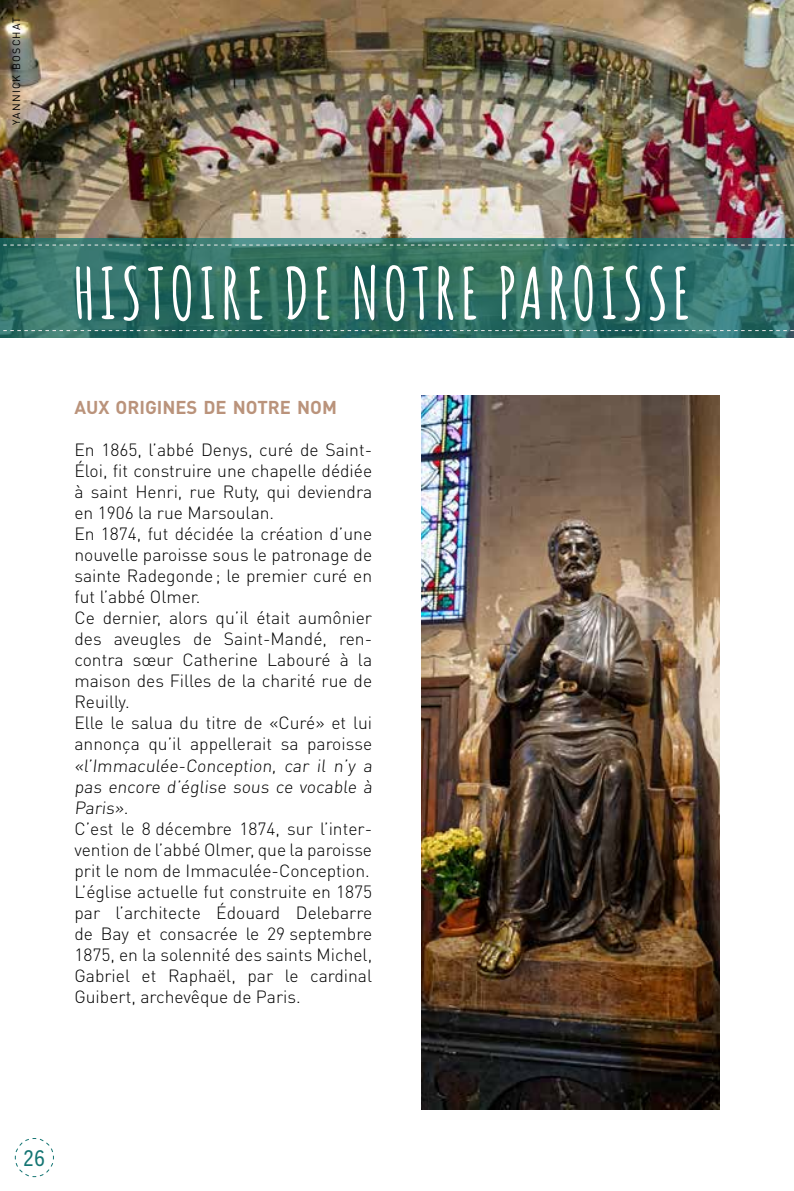
<style>
.page{position:relative;width:794px;height:1191px;background:#fff}
.page>*{position:absolute;margin:0;border:0;box-sizing:border-box;transform-origin:0 0}
.t1{font:700 70px "Amatic";letter-spacing:.1em;color:#fff}
.t2{font:condensed 21.88px "Trade Gothic Next LT Pro";color:#147573}
.t3{font:700 18.38px "DIN Pro";color:#ba937b}
.t4{font:300 17.5px/21px "DIN Pro";color:#000}
.t5{font:10.5px "DIN Pro";letter-spacing:.11em;color:#000}
</style>
<div class="page">
<svg style="left:14px;top:1138px;width:40px;height:39px"></svg>
<img style="left:0;top:0;width:794px;height:238px">
<svg style="left:0;top:238px;width:794px;height:99px;background:#317066"></svg>
<svg style="left:0;top:245px;width:794px;height:1px"></svg>
<svg style="left:0;top:330px;width:794px;height:1px"></svg>
<img style="left:422px;top:396px;width:297px;height:713px">
<p class="t5" style="left:9px;top:125px;width:109px;rotate:-90deg">YANNICK BOSCHAT</p>
<h1 class="t1" style="left:74px;top:243px;width:616px">HISTOIRE DE NOTRE PAROISSE</h1>
<p class="t3" style="left:74px;top:395px;width:264px">AUX ORIGINES DE NOTRE NOM</p>
<p class="t4" style="left:74px;top:439px;width:302px">En 1865, l’abbé Denys, curé de Saint-Éloi, fit construire une chapelle dédiée à saint Henri, rue Ruty, qui deviendra en 1906 la rue Marsoulan.<br>En 1874, fut décidée la création d’une nouvelle paroisse sous le patronage de sainte Radegonde; le premier curé en fut l’abbé Olmer.<br>Ce dernier, alors qu’il était aumônier des aveugles de Saint-Mandé, ren&shy;contra sœur Catherine Labouré à la maison des Filles de la charité rue de Reuilly.<br>Elle le salua du titre de «Curé» et lui annonça qu’il appellerait sa paroisse «l’Immaculée-Conception, car il n’y a pas encore d’église sous ce vocable à Paris».<br>C’est le 8 décembre 1874, sur l’inter&shy;vention de l’abbé Olmer, que la paroisse prit le nom de Immaculée-Conception.<br>L’église actuelle fut construite en 1875 par l’architecte Édouard Delebarre de Bay et consacrée le 29 septembre 1875, en la solennité des saints Michel, Gabriel et Raphaël, par le cardinal Guibert, archevêque de Paris.</p>
<p class="t2" style="left:23px;top:1143px;width:23px">26</p>
</div>
